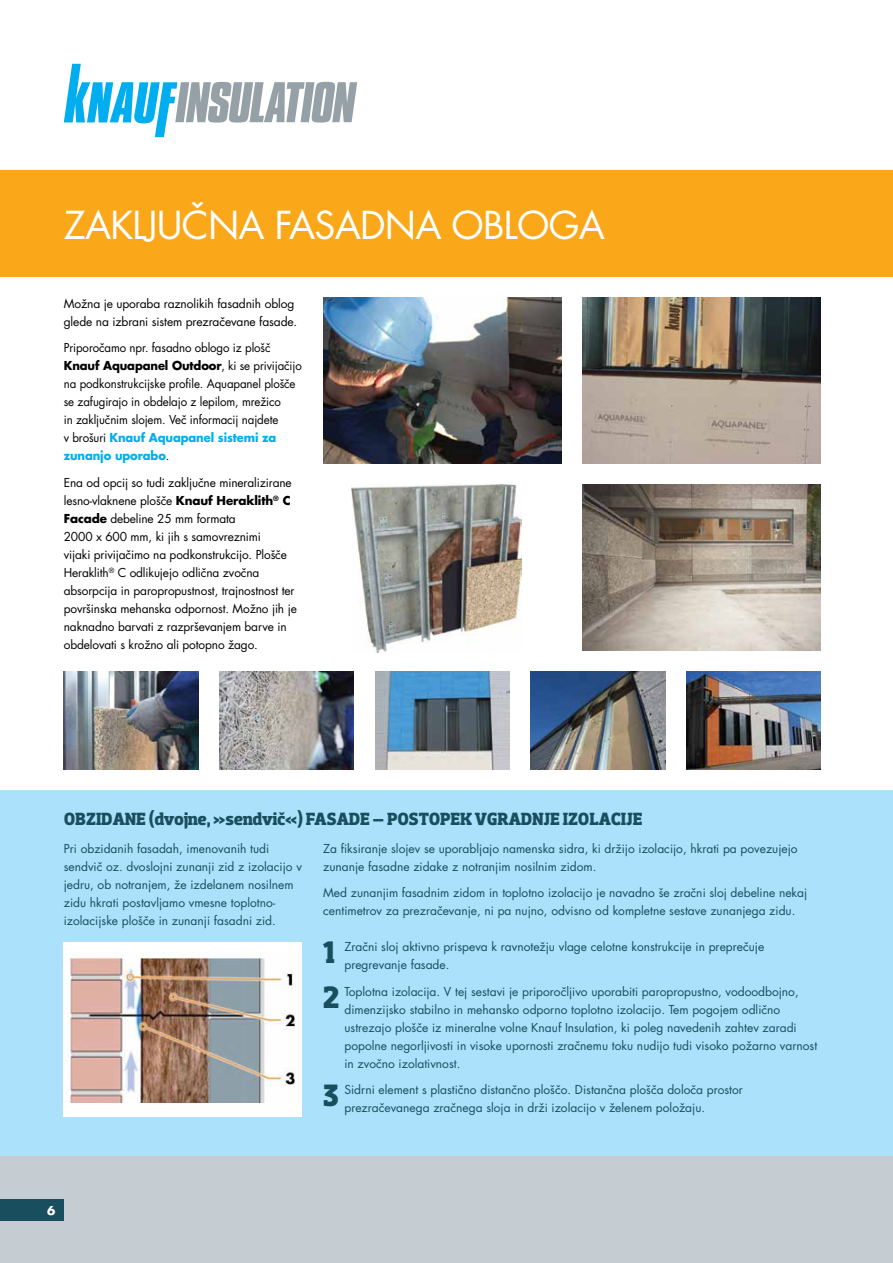
<style>
.page{position:relative;width:893px;height:1263px;background:#fff}
.page>*{position:absolute;margin:0;border:0;box-sizing:border-box;transform-origin:0 0}
.t1{font:37.5px "Futura KNAUF";letter-spacing:-.02em;color:#fff}
.t2{font:700 31.5px "Dobra Slab";color:#184e5e}
.t3{font:700 18px "Dobra Slab";letter-spacing:-.01em;color:#184e5e}
.t4{font:12px/18px "Futura KNAUF";color:#184e5e}
.t5{font:12px/18px "Futura KNAUF";letter-spacing:-.01em;color:#000}
.t6{font:12px/18px "Futura KNAUF";letter-spacing:-.01em;color:#000;scale:.96 1}
.t7{font:700 12px "Futura KNAUF";color:#fff}
.s1{font-weight:700}
.s2{font-weight:700;color:#00aeef}
</style>
<div class="page">
<div style="left:0;top:791px;width:893px;height:472px;background:#abe1fa"></div>
<div style="left:0;top:1157px;width:893px;height:106px;background:#c6cdd2"></div>
<div style="left:0;top:1199px;width:64px;height:21px;background:#184e5e"></div>
<svg style="left:64px;top:64px;width:293px;height:73px"></svg>
<div style="left:0;top:170px;width:893px;height:106px;background:#faa81a"></div>
<img style="left:323px;top:298px;width:238px;height:165px">
<img style="left:583px;top:298px;width:238px;height:165px">
<img style="left:352px;top:484px;width:170px;height:168px">
<img style="left:583px;top:485px;width:238px;height:166px">
<img style="left:64px;top:672px;width:134px;height:98px">
<div style="left:64px;top:942px;width:238px;height:174px;background:#fff"></div>
<img style="left:65px;top:955px;width:231px;height:147px">
<img style="left:219px;top:672px;width:135px;height:98px">
<img style="left:375px;top:672px;width:134px;height:98px">
<img style="left:531px;top:672px;width:134px;height:98px">
<img style="left:686px;top:672px;width:135px;height:98px">
<h1 class="t1" style="left:64px;top:201px;width:543px">ZAKLJUČNA FASADNA OBLOGA</h1>
<p class="t5" style="left:64px;top:294px;width:235px">Možna je uporaba raznolikih fasadnih oblog glede na izbrani sistem prezračevane fasade.</p>
<p class="t6" style="left:64px;top:339px;width:250px">Priporočamo npr. fasadno oblogo iz plošč <span class="s1">Knauf Aquapanel Outdoor</span>, ki se privijačijo na podkonstrukcijske profile. Aquapanel plošče se zafugirajo in obdelajo z lepilom, mrežico<br>in zaključnim slojem. Več informacij najdete<br>v brošuri <span class="s2">Knauf Aquapanel sistemi za zunanjo uporabo</span>.</p>
<p class="t5" style="left:64px;top:473px;width:235px">Ena od opcij so tudi zaključne mineralizirane lesno-vlaknene plošče <span class="s1">Knauf Heraklith</span><sup>®</sup> <span class="s1">C Facade</span> debeline 25 mm formata<br>2000 x 600 mm, ki jih s samovreznimi<br>vijaki privijačimo na podkonstrukcijo. Plošče Heraklith<sup>®</sup> C odlikujejo odlična zvočna absorpcija in paropropustnost, trajnostnost ter površinska mehanska odpornost. Možno jih je naknadno barvati z razprševanjem barve in obdelovati s krožno ali potopno žago.</p>
<h3 class="t3" style="left:64px;top:808px;width:580px">OBZIDANE (dvojne, »sendvič«) FASADE – POSTOPEK VGRADNJE IZOLACIJE</h3>
<p class="t4" style="left:323px;top:840px;width:476px">Za fiksiranje slojev se uporabljajo namenska sidra, ki držijo izolacijo, hkrati pa povezujejo zunanje fasadne zidake z notranjim nosilnim zidom.</p>
<p class="t4" style="left:323px;top:884px;width:486px">Med zunanjim fasadnim zidom in toplotno izolacijo je navadno še zračni sloj debeline nekaj centimetrov za prezračevanje, ni pa nujno, odvisno od kompletne sestave zunanjega zidu.</p>
<h2 class="t2" style="left:323px;top:934px;width:14px">1</h2>
<p class="t4" style="left:344px;top:938px;width:421px">Zračni sloj aktivno prispeva k ravnotežju vlage celotne konstrukcije in preprečuje pregrevanje fasade.</p>
<h2 class="t2" style="left:323px;top:979px;width:18px">2</h2>
<p class="t4" style="left:344px;top:983px;width:474px">Toplotna izolacija. V tej sestavi je priporočljivo uporabiti paropropustno, vodoodbojno, dimenzijsko stabilno in mehansko odporno toplotno izolacijo. Tem pogojem odlično ustrezajo plošče iz mineralne volne Knauf Insulation, ki poleg navedenih zahtev zaradi popolne negorljivosti in visoke upornosti zračnemu toku nudijo tudi visoko požarno varnost in zvočno izolativnost.</p>
<h2 class="t2" style="left:323px;top:1077px;width:17px">3</h2>
<p class="t4" style="left:344px;top:1081px;width:400px">Sidrni element s plastično distančno ploščo. Distančna plošča določa prostor prezračevanega zračnega sloja in drži izolacijo v želenem položaju.</p>
<p class="t4" style="left:64px;top:840px;width:240px">Pri obzidanih fasadah, imenovanih tudi sendvič oz. dvoslojni zunanji zid z izolacijo v jedru, ob notranjem, že izdelanem nosilnem zidu hkrati postavljamo vmesne toplotno&shy;izolacijske plošče in zunanji fasadni zid.</p>
<p class="t7" style="left:47px;top:1202px;width:10px">6</p>
</div>
